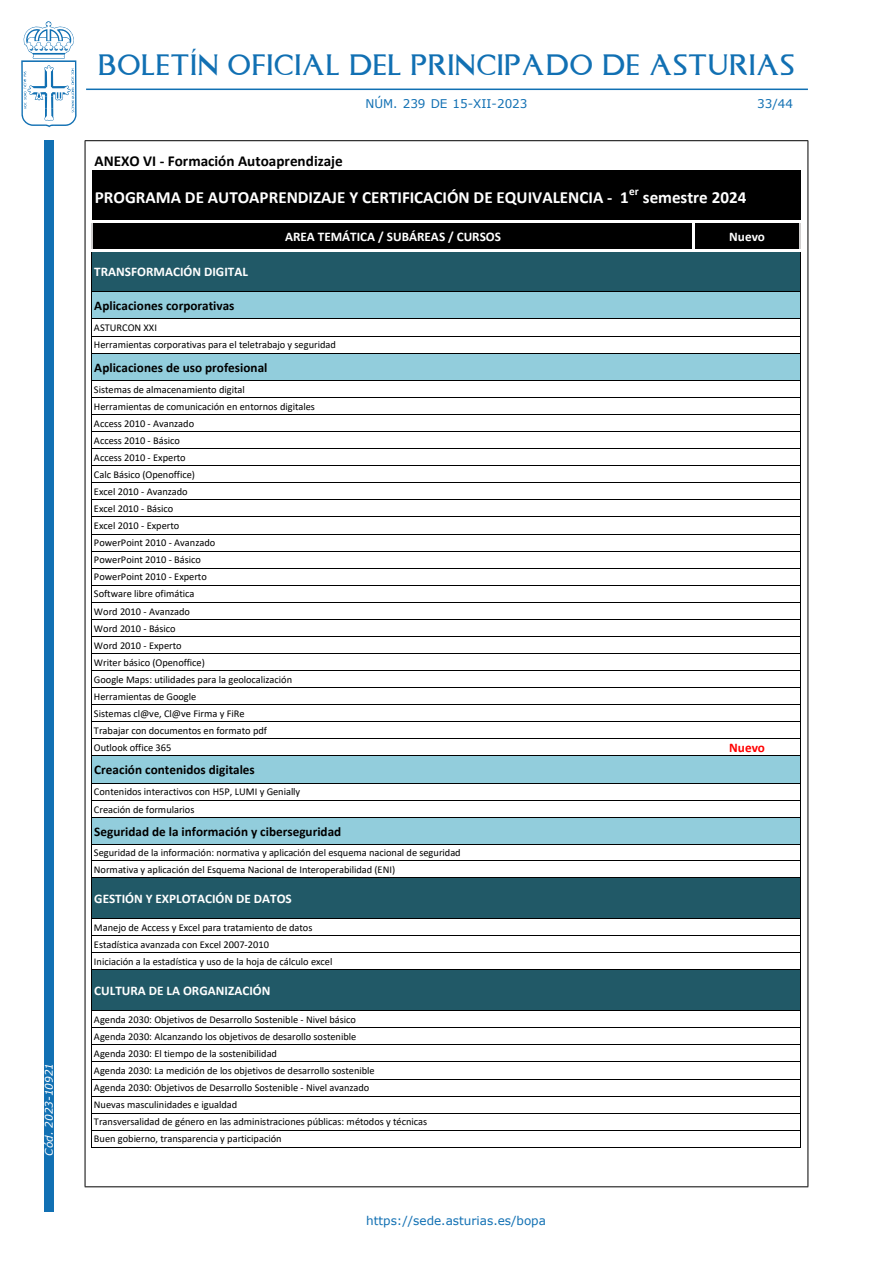
<style>
.page{position:relative;width:893px;height:1263px;background:#fff}
.page>*{position:absolute;margin:0;border:0;box-sizing:border-box;transform-origin:0 0}
.t1{font:24px "Asturica";letter-spacing:.05em;color:#1170b3}
.t2{font:700 17.1px "Calibri";color:#fff}
.t3{font:700 15.15px "Calibri";color:#000}
.t4{font:700 13.2px "Calibri";color:#000}
.t5{font:700 13.2px "Calibri";color:#fff}
.t6{font:700 13.2px "Calibri";color:#f00}
.t7{font:12px "Verdana";color:#1170b3}
.t8{font:700 11.25px "Calibri";color:#fff}
.t9{font:italic 10.5px "Verdana";color:#fff}
.t10{font:10.35px/17.1px "Calibri";letter-spacing:-.005em;color:#000}
</style>
<div class="page">
<div style="left:44px;top:140px;width:10px;height:1072px;background:#1170b3"></div>
<svg style="left:21px;top:21px;width:56px;height:106px"></svg>
<hr style="left:86px;top:89px;width:722px;height:1px;background:#1170b3">
<hr style="left:85px;top:140px;width:723px;height:1px;background:#000">
<hr style="left:85px;top:1186px;width:723px;height:1px;background:#000">
<hr style="left:85px;top:141px;width:1px;height:1045px;background:#000">
<hr style="left:807px;top:141px;width:1px;height:1045px;background:#000">
<div style="left:92px;top:170px;width:708px;height:51px;background:#000"></div>
<div style="left:92px;top:221px;width:602px;height:30px;background:#000"></div>
<div style="left:694px;top:221px;width:106px;height:30px;background:#000"></div>
<div style="left:92px;top:250px;width:708px;height:42px;background:#215967"></div>
<div style="left:92px;top:292px;width:708px;height:27px;background:#92cddc"></div>
<div style="left:92px;top:353px;width:708px;height:28px;background:#92cddc"></div>
<div style="left:92px;top:756px;width:708px;height:27px;background:#92cddc"></div>
<div style="left:92px;top:817px;width:708px;height:28px;background:#92cddc"></div>
<div style="left:92px;top:877px;width:708px;height:42px;background:#215967"></div>
<div style="left:92px;top:970px;width:708px;height:41px;background:#215967"></div>
<hr style="left:91px;top:222px;width:2px;height:27px;background:#d0cece">
<hr style="left:799px;top:222px;width:2px;height:27px;background:#d0cece">
<hr style="left:92px;top:252px;width:1px;height:896px;background:#000">
<hr style="left:692px;top:222px;width:3px;height:30px;background:#fff">
<hr style="left:800px;top:252px;width:1px;height:896px;background:#000">
<hr style="left:91px;top:220px;width:710px;height:2px;background:#fff">
<hr style="left:91px;top:249px;width:710px;height:3px;background:#fff">
<hr style="left:92px;top:291px;width:709px;height:1px;background:#000">
<hr style="left:92px;top:318px;width:709px;height:1px;background:#000">
<hr style="left:92px;top:336px;width:709px;height:1px;background:#000">
<hr style="left:92px;top:353px;width:709px;height:1px;background:#000">
<hr style="left:92px;top:380px;width:709px;height:1px;background:#000">
<hr style="left:92px;top:397px;width:709px;height:1px;background:#000">
<hr style="left:92px;top:414px;width:709px;height:1px;background:#000">
<hr style="left:92px;top:431px;width:709px;height:1px;background:#000">
<hr style="left:92px;top:448px;width:709px;height:1px;background:#000">
<hr style="left:92px;top:465px;width:709px;height:1px;background:#000">
<hr style="left:92px;top:482px;width:709px;height:1px;background:#000">
<hr style="left:92px;top:499px;width:709px;height:1px;background:#000">
<hr style="left:92px;top:516px;width:709px;height:1px;background:#000">
<hr style="left:92px;top:534px;width:709px;height:1px;background:#000">
<hr style="left:92px;top:551px;width:709px;height:1px;background:#000">
<hr style="left:92px;top:568px;width:709px;height:1px;background:#000">
<hr style="left:92px;top:585px;width:709px;height:1px;background:#000">
<hr style="left:92px;top:602px;width:709px;height:1px;background:#000">
<hr style="left:92px;top:619px;width:709px;height:1px;background:#000">
<hr style="left:92px;top:636px;width:709px;height:1px;background:#000">
<hr style="left:92px;top:653px;width:709px;height:1px;background:#000">
<hr style="left:92px;top:670px;width:709px;height:1px;background:#000">
<hr style="left:92px;top:687px;width:709px;height:1px;background:#000">
<hr style="left:92px;top:704px;width:709px;height:1px;background:#000">
<hr style="left:92px;top:721px;width:709px;height:1px;background:#000">
<hr style="left:92px;top:738px;width:709px;height:1px;background:#000">
<hr style="left:92px;top:755px;width:709px;height:1px;background:#000">
<hr style="left:92px;top:783px;width:709px;height:1px;background:#000">
<hr style="left:92px;top:800px;width:709px;height:1px;background:#000">
<hr style="left:92px;top:817px;width:709px;height:1px;background:#000">
<hr style="left:92px;top:844px;width:709px;height:1px;background:#000">
<hr style="left:92px;top:860px;width:709px;height:1px;background:#000">
<hr style="left:92px;top:877px;width:709px;height:1px;background:#000">
<hr style="left:92px;top:918px;width:709px;height:1px;background:#000">
<hr style="left:92px;top:935px;width:709px;height:1px;background:#000">
<hr style="left:92px;top:952px;width:709px;height:1px;background:#000">
<hr style="left:92px;top:969px;width:709px;height:1px;background:#000">
<hr style="left:92px;top:1010px;width:709px;height:1px;background:#000">
<hr style="left:92px;top:1027px;width:709px;height:1px;background:#000">
<hr style="left:92px;top:1044px;width:709px;height:1px;background:#000">
<hr style="left:92px;top:1061px;width:709px;height:1px;background:#000">
<hr style="left:92px;top:1078px;width:709px;height:1px;background:#000">
<hr style="left:92px;top:1095px;width:709px;height:1px;background:#000">
<hr style="left:92px;top:1113px;width:709px;height:1px;background:#000">
<hr style="left:92px;top:1130px;width:709px;height:1px;background:#000">
<hr style="left:92px;top:1147px;width:709px;height:1px;background:#000">
<p class="t9" style="left:42px;top:1155px;width:94px;rotate:-90deg">Cód. 2023-10921</p>
<h1 class="t1" style="left:98px;top:49px;width:697px">BOLETÍN OFICIAL DEL PRINCIPADO DE ASTURIAS</h1>
<p class="t7" style="left:365px;top:95px;width:164px">núm. 239 de 15-xii-2023</p>
<p class="t7" style="left:757px;top:95px;width:37px">33/44</p>
<p class="t3" style="left:95px;top:150px;width:250px">ANEXO VI - Formación Autoaprendizaje</p>
<p class="t2" style="left:95px;top:185px;width:536px">PROGRAMA DE AUTOAPRENDIZAJE Y CERTIFICACIÓN DE EQUIVALENCIA - 1</p>
<p class="t8" style="left:629px;top:183px;width:11px">er</p>
<p class="t2" style="left:643px;top:185px;width:105px">semestre 2024</p>
<p class="t5" style="left:285px;top:227px;width:218px">AREA TEMÁTICA / SUBÁREAS / CURSOS</p>
<p class="t5" style="left:729px;top:227px;width:37px">Nuevo</p>
<p class="t5" style="left:94px;top:262px;width:155px">TRANSFORMACIÓN DIGITAL</p>
<p class="t4" style="left:94px;top:296px;width:142px">Aplicaciones corporativas</p>
<p class="t10" style="left:94px;top:319px;width:243px">ASTURCON XXI<br>Herramientas corporativas para el teletrabajo y seguridad</p>
<p class="t4" style="left:94px;top:358px;width:175px">Aplicaciones de uso profesional</p>
<p class="t10" style="left:94px;top:381px;width:222px">Sistemas de almacenamiento digital<br>Herramientas de comunicación en entornos digitales<br>Access 2010 - Avanzado<br>Access 2010 - Básico<br>Access 2010 - Experto<br>Calc Básico (Openoffice)<br>Excel 2010 - Avanzado<br>Excel 2010 - Básico<br>Excel 2010 - Experto<br>PowerPoint 2010 - Avanzado<br>PowerPoint 2010 - Básico<br>PowerPoint 2010 - Experto<br>Software libre ofimática<br>Word 2010 - Avanzado<br>Word 2010 - Básico<br>Word 2010 - Experto<br>Writer básico (Openoffice)<br>Google Maps: utilidades para la geolocalización<br>Herramientas de Google<br>Sistemas cl@ve, Cl@ve Firma y FiRe<br>Trabajar con documentos en formato pdf<br>Outlook office 365</p>
<p class="t4" style="left:94px;top:760px;width:162px">Creación contenidos digitales</p>
<p class="t10" style="left:94px;top:783px;width:208px">Contenidos interactivos con H5P, LUMI y Genially<br>Creación de formularios</p>
<p class="t4" style="left:94px;top:822px;width:248px">Seguridad de la información y ciberseguridad</p>
<p class="t10" style="left:94px;top:844px;width:368px;line-height:16.5px">Seguridad de la información: normativa y aplicación del esquema nacional de seguridad<br>Normativa y aplicación del Esquema Nacional de Interoperabilidad (ENI)</p>
<p class="t5" style="left:94px;top:889px;width:199px">GESTIÓN Y EXPLOTACIÓN DE DATOS</p>
<p class="t10" style="left:94px;top:918px;width:240px">Manejo de Access y Excel para tratamiento de datos<br>Estadística avanzada con Excel 2007-2010<br>Iniciación a la estadística y uso de la hoja de cálculo excel</p>
<p class="t5" style="left:94px;top:981px;width:178px">CULTURA DE LA ORGANIZACIÓN</p>
<p class="t10" style="left:94px;top:1011px;width:335px">Agenda 2030: Objetivos de Desarrollo Sostenible - Nivel básico<br>Agenda 2030: Alcanzando los objetivos de desarollo sostenible<br>Agenda 2030: El tiempo de la sostenibilidad<br>Agenda 2030: La medición de los objetivos de desarrollo sostenible<br>Agenda 2030: Objetivos de Desarrollo Sostenible - Nivel avanzado<br>Nuevas masculinidades e igualdad<br>Transversalidad de género en las administraciones públicas: métodos y técnicas Buen gobierno, transparencia y participación</p>
<p class="t7" style="left:366px;top:1212px;width:181px">https://sede.asturias.es/bopa</p>
<p class="t6" style="left:729px;top:738px;width:37px">Nuevo</p>
</div>
